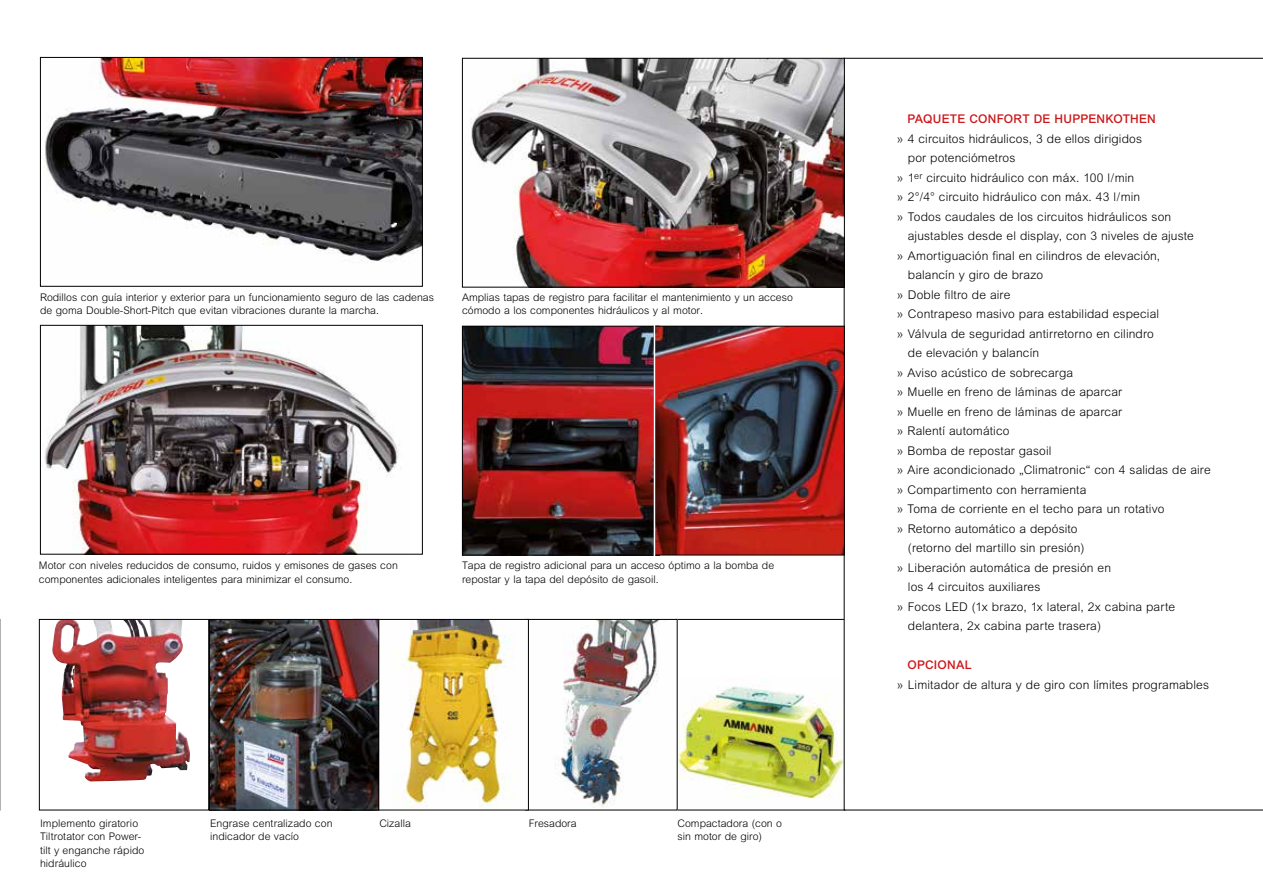
<style>
.page{position:relative;width:1263px;height:893px;background:#fff}
.page>*{position:absolute;margin:0;border:0;box-sizing:border-box;transform-origin:0 0}
.t1{font:300 12px "M Arial";letter-spacing:.01em;color:#000}
.t2{font:500 12px "M Arial";letter-spacing:.015em;color:#cd171a}
.t3{font:300 10.5px/13.5px "M Arial";color:#000}
</style>
<div class="page">
<img style="left:677px;top:677px;width:166px;height:131px">
<div style="left:675px;top:619px;width:170px;height:191px;border:1px solid #000"></div>
<img style="left:555px;top:621px;width:104px;height:187px">
<img style="left:379px;top:621px;width:147px;height:187px">
<div style="left:353px;top:619px;width:176px;height:191px;border:1px solid #000"></div>
<img style="left:151px;top:621px;width:39px;height:155px">
<img style="left:52px;top:621px;width:99px;height:161px">
<div style="left:39px;top:619px;width:170px;height:191px;border:1px solid #000"></div>
<img style="left:211px;top:621px;width:166px;height:187px">
<div style="left:209px;top:619px;width:170px;height:191px;border:1px solid #000"></div>
<img style="left:44px;top:327px;width:355px;height:226px">
<div style="left:40px;top:325px;width:383px;height:230px;border:1px solid #000"></div>
<img style="left:45px;top:59px;width:376px;height:204px">
<div style="left:40px;top:57px;width:383px;height:230px;border:1px solid #000"></div>
<img style="left:464px;top:328px;width:190px;height:225px">
<div style="left:462px;top:326px;width:198px;height:229px;border:1px solid #000"></div>
<img style="left:471px;top:60px;width:372px;height:226px">
<div style="left:462px;top:58px;width:383px;height:230px;border:1px solid #000"></div>
<svg style="left:0;top:619px;width:1px;height:191px"></svg>
<img style="left:656px;top:328px;width:187px;height:225px">
<div style="left:654px;top:326px;width:191px;height:229px;border:1px solid #000"></div>
<hr style="left:654px;top:324px;width:1px;height:235px;background:#fff">
<p class="t3" style="left:40px;top:290px;width:395px">Rodillos con guía interior y exterior para un funcionamiento seguro de las cadenas de goma Double-Short-Pitch que evitan vibraciones durante la marcha.</p>
<p class="t3" style="left:462px;top:290px;width:332px">Amplias tapas de registro para facilitar el mantenimiento y un acceso cómodo a los componentes hidráulicos y al motor.</p>
<p class="t3" style="left:39px;top:559px;width:360px">Motor con niveles reducidos de consumo, ruidos y emisones de gases con componentes adicionales inteligentes para minimizar el consumo.</p>
<p class="t3" style="left:462px;top:559px;width:314px">Tapa de registro adicional para un acceso óptimo a la bomba de repostar y la tapa del depósito de gasoil.</p>
<p class="t3" style="left:40px;top:816px;width:106px">Implemento giratorio<br>Tiltrotator con Power&shy;tilt y enganche rápido hidráulico</p>
<p class="t3" style="left:210px;top:816px;width:124px">Engrase centralizado con indicador de vacío</p>
<p class="t3" style="left:379px;top:816px;width:33px">Cizalla</p>
<p class="t3" style="left:529px;top:816px;width:49px">Fresadora</p>
<p class="t3" style="left:677px;top:816px;width:106px">Compactadora (con o sin motor de giro)</p>
<p class="t2" style="left:907px;top:112px;width:250px">PAQUETE CONFORT DE HUPPENKOTHEN</p>
<p class="t1" style="left:897px;top:132px;width:247px">» 4 circuitos hidráulicos, 3 de ellos dirigidos</p>
<p class="t1" style="left:908px;top:151px;width:109px">por potenciómetros</p>
<p class="t1" style="left:897px;top:171px;width:239px">» 1<sup>er</sup> circuito hidráulico con máx. 100 l/min</p>
<p class="t1" style="left:897px;top:190px;width:245px">» 2°/4° circuito hidráulico con máx. 43 l/min</p>
<p class="t1" style="left:897px;top:210px;width:276px">» Todos caudales de los circuitos hidráulicos son</p>
<p class="t1" style="left:908px;top:229px;width:287px">ajustables desde el display, con 3 niveles de ajuste</p>
<p class="t1" style="left:897px;top:249px;width:265px">» Amortiguación final en cilindros de elevación,</p>
<p class="t1" style="left:908px;top:268px;width:137px">balancín y giro de brazo</p>
<p class="t1" style="left:897px;top:288px;width:115px">» Doble filtro de aire</p>
<p class="t1" style="left:897px;top:307px;width:264px">» Contrapeso masivo para estabilidad especial</p>
<p class="t1" style="left:897px;top:327px;width:259px">» Válvula de seguridad antirretorno en cilindro</p>
<p class="t1" style="left:908px;top:346px;width:133px">de elevación y balancín</p>
<p class="t1" style="left:897px;top:366px;width:178px">» Aviso acústico de sobrecarga</p>
<p class="t1" style="left:897px;top:385px;width:227px">» Muelle en freno de láminas de aparcar</p>
<p class="t1" style="left:897px;top:405px;width:227px">» Muelle en freno de láminas de aparcar</p>
<p class="t1" style="left:897px;top:424px;width:114px">» Ralentí automático</p>
<p class="t1" style="left:897px;top:444px;width:156px">» Bomba de repostar gasoil</p>
<p class="t1" style="left:897px;top:463px;width:315px">» Aire acondicionado „Climatronic“ con 4 salidas de aire</p>
<p class="t1" style="left:897px;top:483px;width:191px">» Compartimento con herramienta</p>
<p class="t1" style="left:897px;top:502px;width:269px">» Toma de corriente en el techo para un rotativo</p>
<p class="t1" style="left:897px;top:522px;width:182px">» Retorno automático a depósito</p>
<p class="t1" style="left:908px;top:541px;width:178px">(retorno del martillo sin presión)</p>
<p class="t1" style="left:897px;top:561px;width:216px">» Liberación automática de presión en</p>
<p class="t1" style="left:908px;top:580px;width:134px">los 4 circuitos auxiliares</p>
<p class="t1" style="left:897px;top:600px;width:280px">» Focos LED (1x brazo, 1x lateral, 2x cabina parte</p>
<p class="t1" style="left:908px;top:619px;width:195px">delantera, 2x cabina parte trasera)</p>
<p class="t2" style="left:907px;top:658px;width:66px">OPCIONAL</p>
<p class="t1" style="left:897px;top:678px;width:314px">» Limitador de altura y de giro con límites programables</p>
</div>
